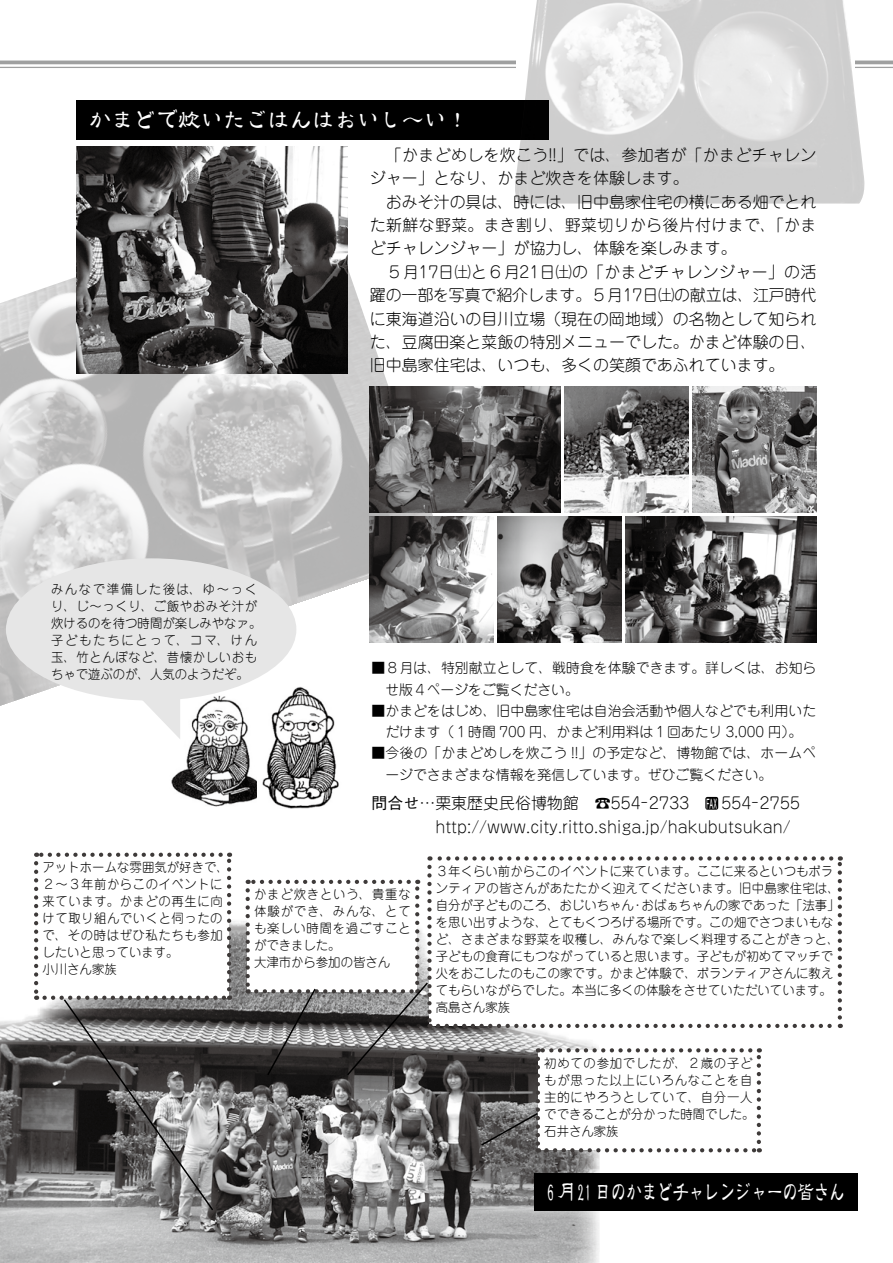
<style>
.page{position:relative;width:893px;height:1263px;background:#fff}
.page>*{position:absolute;margin:0;border:0;box-sizing:border-box;transform-origin:0 0}
.t1{font:22.35px "DC Ho Lei Sho Std W3";color:#fff;scale:.7 1}
.t2{font:22.35px "DC Ho Lei Sho Std W3";color:#fff}
.t3{font:300 15.9px/23.4px "Jun 101 Pro";color:#000}
.t4{font:300 13.8px/21.3px "Jun 101 Pro";letter-spacing:.005em;color:#000}
.t5{font:300 12.75px/17px "Jun 101 Pro";letter-spacing:.005em;color:#000}
.t6{font:300 12.75px/17px "Jun 101 Pro";letter-spacing:.05em;color:#000}
.t7{font:300 12.75px/17px "Jun 101 Pro";letter-spacing:.045em;color:#000}
.t8{font:300 12.75px/17px "Jun 101 Pro";letter-spacing:.055em;color:#000}
.t9{font:300 12.75px/17px "Jun 101 Pro";letter-spacing:.06em;color:#000}
.s1{font-family:"Gothic BBB Pro";font-weight:500}
.s2{font-family:"Koz Min Pro";font-weight:400}
.s3{font-family:"DFHS Gothic Std W5";font-weight:400;color:#fff}
</style>
<div class="page">
<hr style="left:0;top:61px;width:893px;height:3px;background:#9fa0a0">
<hr style="left:0;top:67px;width:893px;height:1px;background:#9fa0a0">
<img style="left:171px;top:708px;width:86px;height:99px">
<img style="left:0;top:192px;width:446px;height:516px">
<div style="left:77px;top:100px;width:472px;height:39px;background:#000"></div>
<img style="left:77px;top:147px;width:271px;height:226px">
<img style="left:369px;top:387px;width:191px;height:126px">
<img style="left:625px;top:516px;width:191px;height:126px">
<img style="left:565px;top:387px;width:124px;height:126px">
<img style="left:497px;top:516px;width:125px;height:126px">
<img style="left:369px;top:516px;width:124px;height:126px">
<img style="left:692px;top:387px;width:124px;height:126px">
<img style="left:514px;top:0;width:352px;height:204px">
<div style="left:705px;top:797px;width:13px;height:13px;background:#000;border-radius:2px"></div>
<img style="left:0;top:1016px;width:599px;height:247px">
<svg style="left:34px;top:853px;width:808px;height:392px"></svg>
<div style="left:534px;top:1173px;width:323px;height:37px;background:#000"></div>
<div style="left:6px;top:558px;width:290px;height:143px;background:#e6e6e6;border-radius:50%"></div>
<img style="left:258px;top:686px;width:85px;height:123px">
<svg style="left:132px;top:700px;width:48px;height:39px"></svg>
<p class="t2" style="left:89px;top:108px;width:381px">かまどで炊いたごはんはおいし～い！</p>
<p class="t3" style="left:370px;top:141px;width:448px">　「かまどめしを炊こう!!」では、参加者が「かまどチャレンジャー」となり、かまど炊きを体験します。　<br>　おみそ汁の具は、時には、旧中島家住宅の横にある畑でとれた新鮮な野菜。まき割り、野菜切りから後片付けまで、「かまどチャレンジャー」が協力し、体験を楽しみます。<br>　５月17日㈯と６月21日㈯の「かまどチャレンジャー」の活躍の一部を写真で紹介します。５月17日㈯の献立は、江戸時代に東海道沿いの目川立場（現在の岡地域）の名物として知られた、豆腐田楽と菜飯の特別メニューでした。かまど体験の日、旧中島家住宅は、いつも、多くの笑顔であふれています。</p>
<p class="t6" style="left:51px;top:579px;width:212px">みんなで準備した後は、ゆ～っくり、じ～っくり、ご飯やおみそ汁が炊けるのを待つ時間が楽しみやなァ。子どもたちにとって、コマ、けん玉、竹とんぼなど、昔懐かしいおもちゃで遊ぶのが、人気のようだぞ。</p>
<p class="t4" style="left:385px;top:656px;width:432px;text-indent:-14px">■８月は、特別献立として、戦時食を体験できます。詳しくは、お知らせ版４ページをご覧ください。</p>
<p class="t4" style="left:372px;top:698px;width:446px;text-align:center">■かまどをはじめ、旧中島家住宅は自治会活動や個人などでも利用いただけます（１時間 700 円、かまど利用料は１回あたり 3,000 円）。</p>
<p class="t4" style="left:385px;top:741px;width:432px;text-indent:-14px"><span class="s1">■</span>今後の「かまどめしを炊こう !!」の予定など、博物館では、ホームページでさまざまな情報を発信しています。ぜひご覧ください。</p>
<p class="t3" style="left:435px;top:790px;width:366px;text-indent:-64px"><span class="s1">問合せ</span>…栗東歴史民俗博物館　<span class="s2">☎</span>554-2733　<span class="s3">FAX</span> 554-2755 http://www.city.ritto.shiga.jp/hakubutsukan/</p>
<p class="t7" style="left:43px;top:857px;width:188px">アットホームな雰囲気が好きで、<br>２～３年前からこのイベントに来ています。かまどの再生に向けて取り組んでいくと伺ったので、その時はぜひ私たちも参加したいと思っています。<br>小川さん家族</p>
<p class="t9" style="left:254px;top:885px;width:158px">かまど炊きという、貴重な体験ができ、みんな、とても楽しい時間を過ごすことができました。<br>大津市から参加の皆さん</p>
<p class="t5" style="left:436px;top:861px;width:405px">３年くらい前からこのイベントに来ています。ここに来るといつもボランティアの皆さんがあたたかく迎えてくださいます。旧中島家住宅は、自分が子どものころ、おじいちゃん・おばぁちゃんの家であった「法事」を思い出すような、とてもくつろげる場所です。この畑でさつまいもなど、さまざまな野菜を収穫し、みんなで楽しく料理することがきっと、子どもの食育にもつながっていると思います。子どもが初めてマッチで火をおこしたのもこの家です。かまど体験で、ボランティアさんに教えてもらいながらでした。本当に多くの体験をさせていただいています。高島さん家族</p>
<p class="t8" style="left:544px;top:1053px;width:212px">初めての参加でしたが、２歳の子どもが思った以上にいろんなことを自主的にやろうとしていて、自分一人でできることが分かった時間でした。石井さん家族</p>
<p class="t1" style="left:547px;top:1180px;width:427px">6 月 21 日のかまどチャレンジャーの皆さん</p>
</div>
